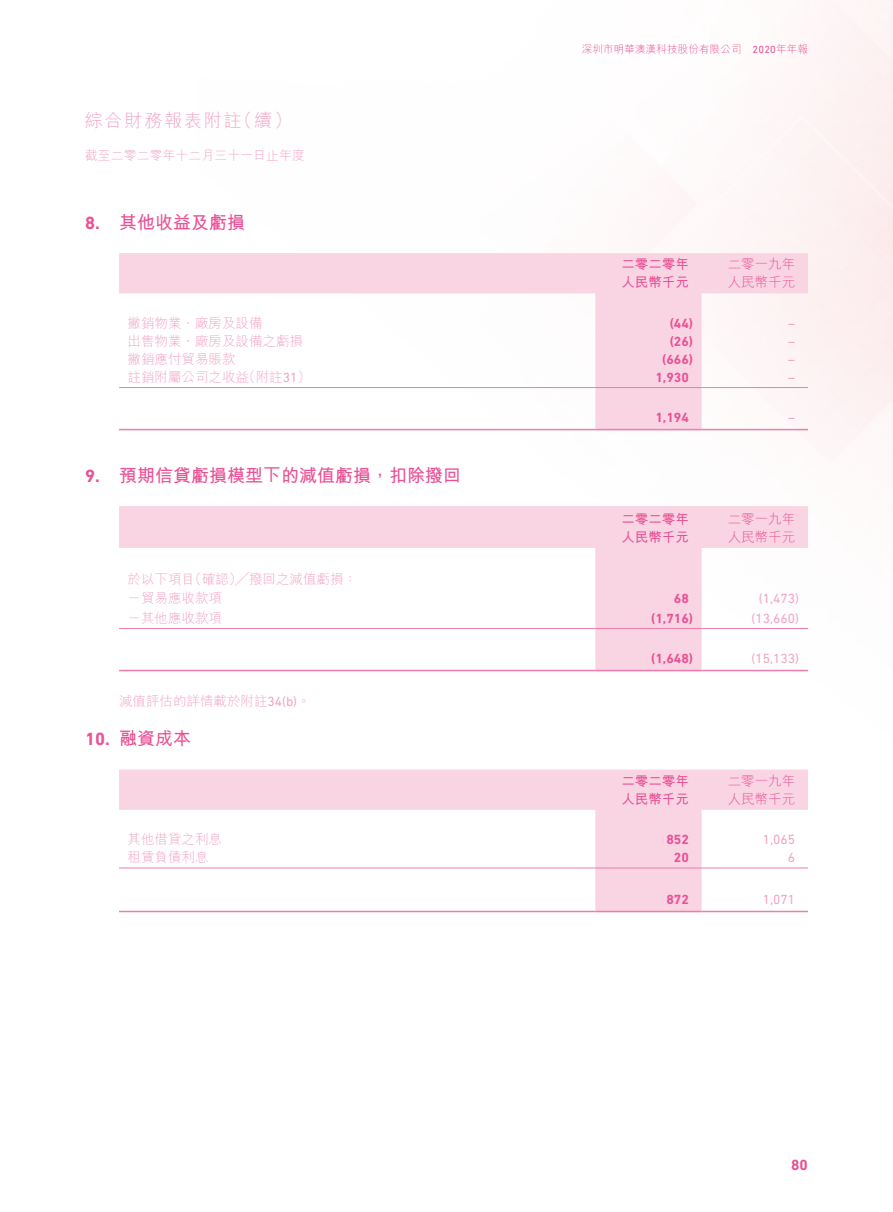
<style>
.page{position:relative;width:893px;height:1212px;background:#fff}
.page>*{position:absolute;margin:0;border:0;box-sizing:border-box;transform-origin:0 0}
.t1{font:700 18px "M Hei HK";color:#e95296}
.t2{font:300 18px "M Hei HK";letter-spacing:.1em;color:#f2a3c4}
.t3{font:700 18px "DIN Next LT Pro";color:#e95296}
.t4{font:700 15px "DIN Next LT Pro";color:#e95296}
.t5{font:300 13.5px "M Hei HK";color:#f2a3c4}
.t6{font:700 13.5px "DIN Next LT Pro";color:#e95296}
.t7{font:13.5px "DIN Next LT Pro";color:#f2a3c4}
.t8{font:300 13.5px "M Hei HK";color:#e95296}
.t9{font:700 13.5px "M Hei HK";color:#e95296}
.t10{font:300 12.75px "M Hei HK";letter-spacing:.015em;color:#f2a3c4}
.t11{font:300 10.5px "M Hei HK";letter-spacing:.015em;color:#e95296}
.t12{font:10.5px "DIN Next LT Pro";color:#e95296}
.s1{font-family:"DIN Next LT Pro";font-weight:400}
.s2{font-family:"M Hei HK";font-weight:300}
</style>
<div class="page">
<svg style="left:119px;top:253px;width:689px;height:176px"></svg>
<hr style="left:119px;top:387px;width:476px;height:1px;background:#ed7dac">
<hr style="left:595px;top:387px;width:107px;height:1px;background:#ed7dac">
<hr style="left:702px;top:387px;width:106px;height:1px;background:#ed7dac">
<hr style="left:119px;top:429px;width:476px;height:1px;background:#ed7dac">
<hr style="left:595px;top:429px;width:107px;height:1px;background:#ed7dac">
<hr style="left:702px;top:429px;width:106px;height:1px;background:#ed7dac">
<svg style="left:119px;top:506px;width:689px;height:164px"></svg>
<hr style="left:119px;top:628px;width:476px;height:1px;background:#ed7dac">
<hr style="left:595px;top:628px;width:107px;height:1px;background:#ed7dac">
<hr style="left:702px;top:628px;width:106px;height:1px;background:#ed7dac">
<hr style="left:119px;top:670px;width:476px;height:1px;background:#ed7dac">
<hr style="left:595px;top:670px;width:107px;height:1px;background:#ed7dac">
<hr style="left:702px;top:670px;width:106px;height:1px;background:#ed7dac">
<svg style="left:119px;top:769px;width:689px;height:142px"></svg>
<hr style="left:119px;top:867px;width:476px;height:1px;background:#ed7dac">
<hr style="left:595px;top:867px;width:107px;height:1px;background:#ed7dac">
<hr style="left:702px;top:867px;width:106px;height:1px;background:#ed7dac">
<hr style="left:119px;top:911px;width:476px;height:1px;background:#ed7dac">
<hr style="left:595px;top:911px;width:107px;height:1px;background:#ed7dac">
<hr style="left:702px;top:911px;width:106px;height:1px;background:#ed7dac">
<h1 class="t2" style="left:234px;top:111px;width:59px">（續(</h1>
<h1 class="t2" style="left:85px;top:111px;width:158px">綜合財務報表附註</h1>
<p class="t10" style="left:85px;top:149px;width:221px">截至二零二零年十二月三十一日止年度</p>
<h1 class="t3" style="left:85px;top:212px;width:16px">8.</h1>
<h1 class="t1" style="left:119px;top:209px;width:127px">其他收益及虧損</h1>
<p class="t5" style="left:128px;top:316px;width:136px">撇銷物業、廠房及設備</p>
<p class="t5" style="left:128px;top:334px;width:177px">出售物業、廠房及設備之虧損</p>
<p class="t5" style="left:128px;top:352px;width:109px">撇銷應付貿易賬款</p>
<p class="t5" style="left:242px;top:370px;width:70px">（附註<span class="s1">31</span>(</p>
<p class="t5" style="left:128px;top:370px;width:123px">註銷附屬公司之收益</p>
<h1 class="t3" style="left:85px;top:465px;width:16px">9.</h1>
<h1 class="t1" style="left:119px;top:462px;width:343px">預期信貸虧損模型下的減值虧損，扣除撥回</h1>
<p class="t5" style="left:188px;top:572px;width:170px">（確認）╱撥回之減值虧損：</p>
<p class="t5" style="left:128px;top:572px;width:69px">於以下項目</p>
<p class="t5" style="left:128px;top:591px;width:96px">－貿易應收款項</p>
<p class="t5" style="left:128px;top:611px;width:96px">－其他應收款項</p>
<h1 class="t3" style="left:85px;top:728px;width:26px">10.</h1>
<p class="t5" style="left:119px;top:694px;width:193px">減值評估的詳情載於附註<span class="s1">3 4</span> 。<span class="s1">(b(</span></p>
<h1 class="t1" style="left:119px;top:725px;width:73px">融資成本</h1>
<p class="t5" style="left:128px;top:832px;width:96px">其他借貸之利息</p>
<p class="t5" style="left:128px;top:850px;width:82px">租賃負債利息</p>
<p class="t11" style="left:582px;top:44px;width:161px">深圳市明華澳漢科技股份有限公司</p>
<p class="t12" style="left:753px;top:43px;width:57px">2020<span class="s2">年年報</span></p>
<p class="t9" style="left:621px;top:255px;width:69px">二零二零年</p>
<p class="t8" style="left:728px;top:258px;width:69px">二零一九年</p>
<p class="t9" style="left:621px;top:273px;width:69px">人民幣千元</p>
<p class="t8" style="left:728px;top:276px;width:69px">人民幣千元</p>
<p class="t6" style="left:670px;top:315px;width:25px">)44(</p>
<p class="t7" style="left:788px;top:315px;width:8px">–</p>
<p class="t6" style="left:670px;top:333px;width:25px">)26(</p>
<p class="t7" style="left:788px;top:333px;width:8px">–</p>
<p class="t6" style="left:662px;top:351px;width:32px">)666(</p>
<p class="t7" style="left:788px;top:351px;width:8px">–</p>
<p class="t6" style="left:655px;top:369px;width:35px">1,930</p>
<p class="t7" style="left:788px;top:369px;width:8px">–</p>
<p class="t6" style="left:655px;top:410px;width:35px">1,194</p>
<p class="t7" style="left:788px;top:410px;width:8px">–</p>
<p class="t9" style="left:621px;top:509px;width:69px">二零二零年</p>
<p class="t8" style="left:728px;top:512px;width:69px">二零一九年</p>
<p class="t9" style="left:621px;top:527px;width:69px">人民幣千元</p>
<p class="t8" style="left:728px;top:530px;width:69px">人民幣千元</p>
<p class="t6" style="left:674px;top:591px;width:17px">68</p>
<p class="t7" style="left:759px;top:591px;width:42px">)1,473(</p>
<p class="t6" style="left:651px;top:610px;width:43px">)1,716(</p>
<p class="t7" style="left:752px;top:610px;width:49px">)13,660(</p>
<p class="t6" style="left:651px;top:651px;width:43px">)1,648(</p>
<p class="t7" style="left:752px;top:651px;width:49px">)15,133(</p>
<p class="t9" style="left:621px;top:771px;width:69px">二零二零年</p>
<p class="t8" style="left:728px;top:774px;width:69px">二零一九年</p>
<p class="t9" style="left:621px;top:789px;width:69px">人民幣千元</p>
<p class="t8" style="left:728px;top:792px;width:69px">人民幣千元</p>
<p class="t6" style="left:666px;top:832px;width:24px">852</p>
<p class="t7" style="left:763px;top:832px;width:34px">1,065</p>
<p class="t6" style="left:674px;top:850px;width:17px">20</p>
<p class="t7" style="left:788px;top:850px;width:9px">6</p>
<p class="t6" style="left:666px;top:892px;width:24px">872</p>
<p class="t7" style="left:763px;top:892px;width:34px">1,071</p>
<p class="t4" style="left:791px;top:1156px;width:18px">80</p>
</div>
